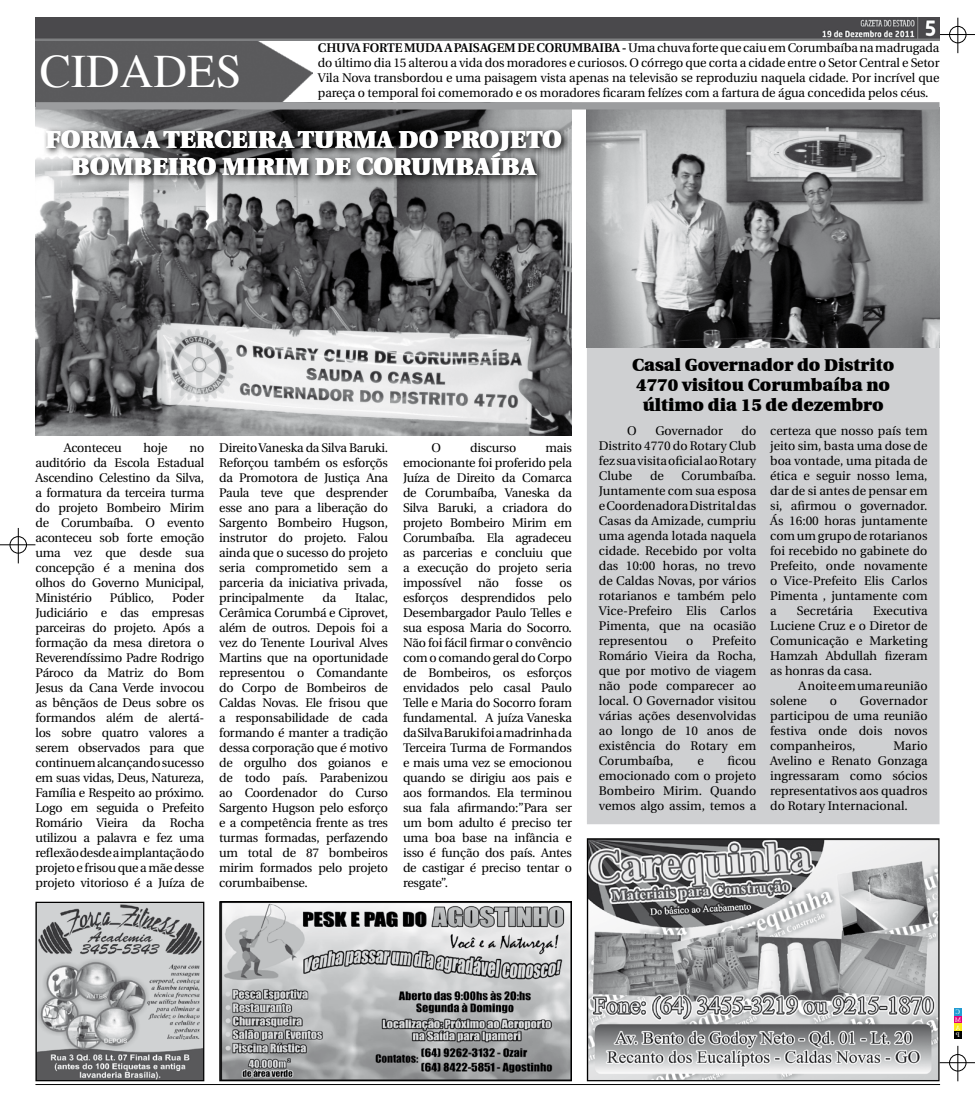
<style>
.page{position:relative;width:975px;height:1099px;background:#fff}
.page>*{position:absolute;margin:0;border:0;box-sizing:border-box;transform-origin:0 0}
.t1{font:47.5px "Times";color:#fff}
.t2{font:900 25px "Utopia";color:#fff}
.t3{font:900 17.5px/20px "Utopia";color:#000;text-align:center}
.t4{font:12.5px/15px "Utopia";letter-spacing:-.01em;color:#000;text-align:justify}
.t5{font:600 12.5px "Utopia";letter-spacing:-.01em;color:#000}
.s1{font-weight:600}
</style>
<div class="page">
<hr style="left:939px;top:34px;width:35px;height:1px;background:#000">
<hr style="left:957px;top:18px;width:1px;height:35px;background:#000">
<div style="left:949px;top:26px;width:17px;height:17px;border:1px solid #000;border-radius:50%"></div>
<hr style="left:939px;top:1062px;width:35px;height:1px;background:#000">
<hr style="left:957px;top:1045px;width:1px;height:36px;background:#000">
<div style="left:949px;top:1054px;width:17px;height:17px;border:1px solid #000;border-radius:50%"></div>
<div style="left:954px;top:1008px;width:7px;height:7px;background:#219cd3"></div>
<div style="left:954px;top:1015px;width:7px;height:8px;background:#e20079"></div>
<div style="left:954px;top:1023px;width:7px;height:7px;background:#fcea1b"></div>
<div style="left:954px;top:1030px;width:7px;height:8px;background:#000"></div>
<hr style="left:35px;top:1084px;width:905px;height:1px;background:#000">
<hr style="left:0;top:544px;width:35px;height:1px;background:#000">
<hr style="left:18px;top:528px;width:1px;height:35px;background:#000">
<div style="left:10px;top:536px;width:17px;height:17px;border:1px solid #000;border-radius:50%"></div>
<div style="left:587px;top:108px;width:352px;height:716px;background:#cfd0d2"></div>
<img style="left:587px;top:109px;width:352px;height:239px">
<img style="left:35px;top:109px;width:537px;height:326px">
<svg style="left:42px;top:126px;width:576px;height:75px;background:#767677"></svg>
<img style="left:35px;top:40px;width:277px;height:62px">
<div style="left:35px;top:102px;width:904px;height:7px;background:#9c9d9f"></div>
<img style="left:35px;top:18px;width:904px;height:22px">
<img style="left:221px;top:903px;width:349px;height:176px">
<div style="left:219px;top:901px;width:353px;height:180px;border:1px solid #000"></div>
<img style="left:588px;top:840px;width:349px;height:239px">
<div style="left:586px;top:838px;width:353px;height:243px;border:1px solid #000"></div>
<img style="left:37px;top:903px;width:165px;height:176px">
<div style="left:35px;top:901px;width:169px;height:180px;border:1px solid #000"></div>
<h1 class="t1" style="left:40px;top:45px;width:203px">CIDADES</h1>
<p class="t4" style="left:318px;top:41px;width:623px;text-indent:273px"><span class="s1">AIBA -</span> Uma chuva forte que caiu em Corumbaíba na madrugada do último dia 15 alterou a vida dos moradores e curiosos. O córrego que corta a cidade entre o Setor Central e Setor Vila Nova transbordou e uma paisagem vista apenas na televisão se reproduziu naquela cidade. Por incrível que pareça o temporal foi comemorado e os moradores ficaram felízes com a fartura de água concedida pelos céus.</p>
<p class="t5" style="left:318px;top:41px;width:54px">CHUVA FORTE</p>
<p class="t5" style="left:404px;top:41px;width:143px">MUDAA PAISAGEM DE CORUMB</p>
<h2 class="t2" style="left:45px;top:125px;width:19px">FOR</h2>
<h2 class="t2" style="left:99px;top:125px;width:82px">MAATERCEIRA</h2>
<h2 class="t2" style="left:298px;top:125px;width:20px">TUR</h2>
<h2 class="t2" style="left:353px;top:125px;width:175px">MA DO PROJETO</h2>
<h2 class="t2" style="left:71px;top:152px;width:98px">BOMBEIRO</h2>
<h2 class="t2" style="left:222px;top:152px;width:154px">MIRIM DE CORU</h2>
<h2 class="t2" style="left:432px;top:152px;width:107px">MBAÍ BA</h2>
<h2 class="t2" style="left:163px;top:125px;width:18px">ER</h2>
<h2 class="t2" style="left:246px;top:152px;width:14px">I</h2>
<p class="t4" style="left:64px;top:440px;width:59px">Aconteceu</p>
<p class="t4" style="left:144px;top:440px;width:25px">hoje</p>
<p class="t4" style="left:35px;top:440px;width:170px;text-indent:154px">no auditório da Escola Estadual Ascendino Celestino da Silva, a formatura da terceira turma do projeto Bombeiro Mirim de Corumbaíba. O evento aconteceu sob forte emoção uma vez que desde sua concepção é a menina dos olhos do Governo Municipal, Ministério</p>
<p class="t4" style="left:35px;top:590px;width:170px;text-indent:137px">Poder Judiciário e das empresas parceiras do projeto. Após a formação da mesa diretora o Reverendíssimo Padre Rodrigo Pároco da Matriz do Bom Jesus da Cana Verde invocou as bênçãos de Deus sobre os formandos além de alertá&shy;los sobre quatro valores a serem observados para que continuem alcançando sucesso em suas vidas, Deus, Natureza, Família e Respeito ao próximo.<br>Logo em seguida o Prefeito Romário Vieira da Rocha utilizou a palavra e fez uma reflexão desde a implantação do projeto e frisou que a mãe desse projeto vitorioso é a Juíza de</p>
<p class="t4" style="left:110px;top:590px;width:46px">Público,</p>
<p class="t4" style="left:219px;top:440px;width:170px">Direito Vaneska da Silva Baruki.<br>Reforçou também os esforçõs da Promotora de Justiça Ana Paula teve que desprender esse ano para a liberação do Sargento Bombeiro Hugson, instrutor do projeto. Falou ainda que o sucesso do projeto seria comprometido sem a parceria da iniciativa privada, principalmente</p>
<p class="t4" style="left:219px;top:590px;width:170px;text-indent:136px">Italac, Cerâmica Corumbá e Ciprovet, além de outros. Depois foi a vez do Tenente Lourival Alves Martins que na oportunidade representou o Comandante do Corpo de Bombeiros de Caldas Novas. Ele frisou que a responsabilidade de cada formando é manter a tradição dessa corporação que é motivo de orgulho dos goianos e de todo país. Parabenizou ao Coordenador do Curso Sargento Hugson pelo esforço e a competência frente as tres turmas formadas, perfazendo um total de 87 bombeiros mirim formados pelo projeto corumbaibense.</p>
<p class="t4" style="left:322px;top:590px;width:15px">da</p>
<p class="t4" style="left:431px;top:440px;width:11px">O</p>
<p class="t4" style="left:470px;top:440px;width:48px">discurso</p>
<p class="t4" style="left:403px;top:440px;width:170px;text-indent:142px">mais emocionante foi proferido pela Juíza de Direito da Comarca de Corumbaíba, Vaneska da Silva Baruki, a criadora do projeto Bombeiro Mirim em Corumbaíba. Ela agradeceu as parcerias e concluiu que a execução do projeto seria impossível</p>
<p class="t4" style="left:478px;top:575px;width:22px">não</p>
<p class="t4" style="left:515px;top:575px;width:29px">fosse</p>
<p class="t4" style="left:403px;top:575px;width:170px;text-indent:156px">os esforços desprendidos pelo Desembargador Paulo Telles e sua esposa Maria do Socorro.<br>Não foi fácil firmar o convêncio com o comando geral do Corpo de Bombeiros, os esforços envidados pelo casal Paulo Telle e Maria do Socorro foram fundamental. A juíza Vaneska da Silva Baruki foi a madrinha da Terceira Turma de Formandos e mais uma vez se emocionou quando se dirigiu aos pais e aos formandos. Ela terminou sua fala afirmando:”Para ser um bom adulto é preciso ter uma boa base na infância e isso é função dos país. Antes de castigar é preciso tentar o resgate”.</p>
<h3 class="t3" style="left:632px;top:355px;width:264px">Casal Governador do Distrito<br>4770 visitou Corumbaíba no último dia 15 de dezembro</h3>
<p class="t4" style="left:627px;top:423px;width:11px">O</p>
<p class="t4" style="left:655px;top:423px;width:69px">Governador</p>
<p class="t4" style="left:599px;top:423px;width:159px;text-indent:143px">do Distrito 4770 do Rotary Club fez sua visita oficial ao Rotary Clube</p>
<p class="t4" style="left:770px;top:423px;width:159px">certeza que nosso país tem jeito sim, basta uma dose de boa vontade, uma pitada de ética e seguir nosso lema, dar de si antes de pensar em si, afirmou o governador.<br>Ás 16:00 horas juntamente com um grupo de rotarianos foi recebido no gabinete do Prefeito, onde novamente o Vice-Prefeito Elis Carlos Pimenta , juntamente com a</p>
<p class="t4" style="left:599px;top:468px;width:159px;text-indent:83px">Corumbaíba.<br>Juntamente com sua esposa e Coordenadora Distrital das Casas da Amizade, cumpriu uma agenda lotada naquela cidade. Recebido por volta das 10:00 horas, no trevo de Caldas Novas, por vários rotarianos e também pelo Vice-Prefeiro Elis Carlos Pimenta, que na ocasião representou</p>
<p class="t4" style="left:650px;top:468px;width:15px">de</p>
<p class="t4" style="left:796px;top:603px;width:58px">Secretária</p>
<p class="t4" style="left:770px;top:603px;width:159px;text-indent:103px">Executiva Luciene Cruz e o Diretor de Comunicação e Marketing Hamzah Abdullah fizeram as honras da casa.</p>
<p class="t4" style="left:770px;top:678px;width:159px;text-indent:28px">A noite em uma reunião solene</p>
<p class="t4" style="left:599px;top:633px;width:159px;text-indent:113px">Prefeito Romário Vieira da Rocha, que por motivo de viagem não pode comparecer ao local. O Governador visitou várias ações desenvolvidas ao longo de 10 anos de existência do Rotary em Corumbaíba,</p>
<p class="t4" style="left:686px;top:633px;width:9px">o</p>
<p class="t4" style="left:770px;top:693px;width:159px;text-indent:90px">Governador participou de uma reunião festiva onde dois novos companheiros,</p>
<p class="t4" style="left:829px;top:693px;width:9px">o</p>
<p class="t4" style="left:770px;top:738px;width:159px;text-indent:123px">Mario Avelino e Renato Gonzaga ingressaram como sócios representativos aos quadros do Rotary Internacional.</p>
<p class="t4" style="left:599px;top:753px;width:159px;text-indent:129px">ficou emocionado com o projeto Bombeiro Mirim. Quando vemos algo assim, temos a</p>
<p class="t4" style="left:697px;top:753px;width:8px">e</p>
</div>
